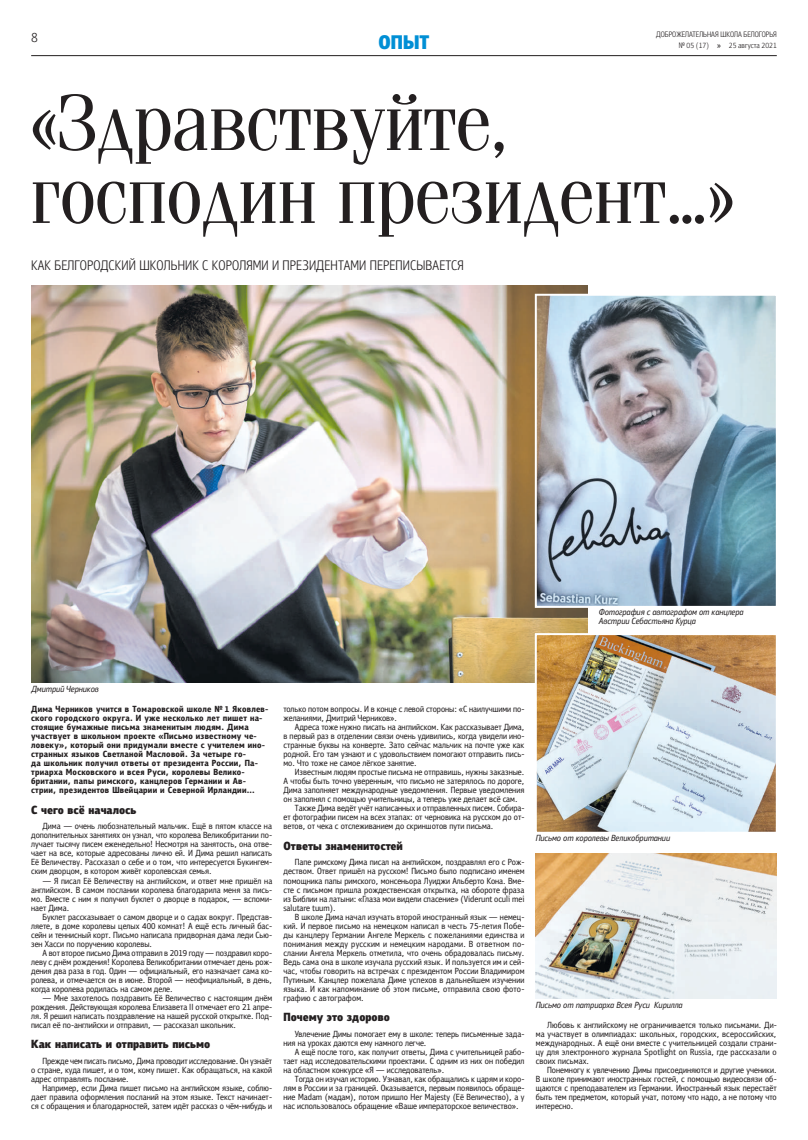
<style>
.page{position:relative;width:808px;height:1140px;background:#fff}
.page>*{position:absolute;margin:0;border:0;box-sizing:border-box;transform-origin:0 0}
.t1{font:81px/72.9px "Free Fountain";letter-spacing:.01em;color:#231f20}
.t2{font:900 20px "Free Korocha";color:#008fd5}
.t3{font:300 14px "Free Korocha";letter-spacing:.01em;color:#231f20}
.t4{font:900 12px "Free Korocha";color:#231f20}
.t5{font:9px/9px "Free Korocha";color:#231f20;text-align:justify}
.t6{font:700 9px/9px "Free Korocha";letter-spacing:.025em;color:#231f20}
.t7{font:italic 9px/9px "Free Korocha";letter-spacing:-.005em;color:#231f20}
.t8{font:300 8px "Free Korocha";color:#231f20}
.s1{font-weight:400}
</style>
<div class="page">
<hr style="left:31px;top:55px;width:746px;height:1px;background:#231f20">
<img style="left:31px;top:285px;width:556px;height:397px">
<img style="left:538px;top:636px;width:237px;height:194px">
<div style="left:535px;top:633px;width:243px;height:200px;border:2px solid #fff"></div>
<img style="left:535px;top:853px;width:242px;height:145px">
<img style="left:538px;top:297px;width:237px;height:308px">
<div style="left:535px;top:294px;width:243px;height:314px;border:2px solid #fff"></div>
<h3 class="t3" style="left:31px;top:29px;width:8px">8</h3>
<p class="t8" style="left:656px;top:30px;width:122px">ДОБРОЖЕЛАТЕЛЬНАЯ ШКОЛА БЕЛОГОРЬЯ</p>
<h2 class="t2" style="left:379px;top:30px;width:52px">ОПЫТ</h2>
<p class="t8" style="left:679px;top:40px;width:100px">№ 05 (17) <span class="s1">»</span> 25 августа 2021</p>
<h1 class="t1" style="left:31px;top:87px;width:704px">«Здравствуйте, господин президент…»</h1>
<h3 class="t3" style="left:31px;top:257px;width:434px">КАК БЕЛГОРОДСКИЙ ШКОЛЬНИК С КОРОЛЯМИ И ПРЕЗИДЕНТАМИ ПЕРЕПИСЫВАЕТСЯ</h3>
<p class="t7" style="left:599px;top:607px;width:146px">Фотография с автографом от канцлера<br>Австрии Себастьяна Курца</p>
<p class="t7" style="left:32px;top:684px;width:69px">Дмитрий Черников</p>
<p class="t6" style="left:31px;top:705px;width:239px">Дима Черников учится в Томаровской школе № 1 Яковлев&shy;ского городского округа. И уже несколько лет пишет на&shy;стоящие бумажные письма знаменитым людям. Дима участвует в школьном проекте «Письмо известному че&shy;ловеку», который они придумали вместе с учителем ино&shy;странных языков Светланой Масловой. За четыре го-<br>да школьник получил ответы от президента России, Па&shy;триарха Московского и всея Руси, королевы Велико&shy;британии, папы римского, канцлеров Германии и Ав&shy;стрии, президентов Швейцарии и Северной Ирландии…</p>
<h3 class="t4" style="left:31px;top:802px;width:107px">С чего всё началось</h3>
<p class="t5" style="left:31px;top:822px;width:242px;text-indent:11px">Дима — очень любознательный мальчик. Ещё в пятом классе на дополнительных занятиях он узнал, что королева Великобритании по&shy;лучает тысячу писем еженедельно! Несмотря на занятость, она отве&shy;чает на все, которые адресованы лично ей. И Дима решил написать Её Величеству. Рассказал о себе и о том, что интересуется Букингем&shy;ским дворцом, в котором живёт королевская семья.</p>
<p class="t5" style="left:31px;top:876px;width:243px;text-indent:11px">— Я писал Её Величеству на английском, и ответ мне пришёл на английском. В самом послании королева благодарила меня за пись&shy;мо. Вместе с ним я получил буклет о дворце в подарок, — вспоми&shy;нает Дима.</p>
<p class="t5" style="left:31px;top:912px;width:242px;text-indent:11px">Буклет рассказывает о самом дворце и о садах вокруг. Представ&shy;ляете, в доме королевы целых 400 комнат! А ещё есть личный бас&shy;сейн и теннисный корт. Письмо написала придворная дама леди Сью&shy;зен Хасси по поручению королевы.</p>
<p class="t5" style="left:31px;top:948px;width:242px;text-indent:11px">А вот второе письмо Дима отправил в 2019 году — поздравил коро&shy;леву с днём рождения! Королева Великобритании отмечает день рож&shy;дения два раза в год. Один — официальный, его назначает сама ко&shy;ролева, и отмечается он в июне. Второй — неофициальный, в день, когда королева родилась на самом деле.</p>
<p class="t5" style="left:31px;top:993px;width:243px;text-indent:11px">— Мне захотелось поздравить Её Величество с настоящим днём рождения. Действующая королева Елизавета II отмечает его 21 апре&shy;ля. Я решил написать поздравление на нашей русской открытке. Под&shy;писал её по-английски и отправил, — рассказал школьник.</p>
<h3 class="t4" style="left:31px;top:1036px;width:181px">Как написать и отправить письмо</h3>
<p class="t5" style="left:31px;top:1056px;width:243px;text-indent:11px">Прежде чем писать письмо, Дима проводит исследование. Он узнаёт о стране, куда пишет, и о том, кому пишет. Как обращаться, на какой адрес отправлять послание.</p>
<p class="t5" style="left:31px;top:1083px;width:242px;text-indent:11px">Например, если Дима пишет письмо на английском языке, соблю&shy;дает правила оформления посланий на этом языке. Текст начинает&shy;ся с обращения и благодарностей, затем идёт рассказ о чём-нибудь и</p>
<p class="t5" style="left:283px;top:705px;width:242px">только потом вопросы. И в конце с левой стороны: «С наилучшими по&shy;желаниями, Дмитрий Черников».</p>
<p class="t5" style="left:283px;top:723px;width:242px;text-indent:11px">Адреса тоже нужно писать на английском. Как рассказывает Дима, в первый раз в отделении связи очень удивились, когда увидели ино&shy;странные буквы на конверте. Зато сейчас мальчик на почте уже как родной. Его там узнают и с удовольствием помогают отправить пись&shy;мо. Что тоже не самое лёгкое занятие.</p>
<p class="t5" style="left:295px;top:768px;width:231px">Известным людям простые письма не отправишь, нужны заказные.</p>
<p class="t5" style="left:283px;top:777px;width:242px">А чтобы быть точно уверенным, что письмо не затерялось по дороге,</p>
<p class="t5" style="left:283px;top:786px;width:242px">Дима заполняет международные уведомления. Первые уведомления</p>
<p class="t5" style="left:283px;top:795px;width:236px">он заполнял с помощью учительницы, а теперь уже делает всё сам.</p>
<p class="t5" style="left:295px;top:804px;width:231px">Также Дима ведёт учёт написанных и отправленных писем. Собира-</p>
<p class="t5" style="left:283px;top:813px;width:242px">ет фотографии писем на всех этапах: от черновика на русском до от-</p>
<p class="t5" style="left:283px;top:822px;width:212px">ветов, от чека с отслеживанием до скриншотов пути письма.</p>
<h3 class="t4" style="left:283px;top:838px;width:121px">Ответы знаменитостей</h3>
<p class="t5" style="left:283px;top:858px;width:242px;text-indent:11px">Папе римскому Дима писал на английском, поздравлял его с Рож&shy;деством. Ответ пришёл на русском! Письмо было подписано именем помощника папы римского, монсеньора Луиджи Альберто Кона. Вме&shy;сте с письмом пришла рождественская открытка, на обороте фраза из Библии на латыни: «Глаза мои видели спасение» (Viderunt oculi mei salutare tuum).</p>
<p class="t5" style="left:283px;top:912px;width:243px;text-indent:11px">В школе Дима начал изучать второй иностранный язык — немец&shy;кий. И первое письмо на немецком написал в честь 75-летия Побе&shy;ды канцлеру Германии Ангеле Меркель с пожеланиями единства и понимания между русским и немецким народами. В ответном по&shy;слании Ангела Меркель отметила, что очень обрадовалась письму.<br>Ведь сама она в школе изучала русский язык. И пользуется им и сей&shy;час, чтобы говорить на встречах с президентом России Владимиром Путиным. Канцлер пожелала Диме успехов в дальнейшем изучении языка. И как напоминание об этом письме, отправила свою фото&shy;графию с автографом.</p>
<h3 class="t4" style="left:283px;top:1009px;width:108px">Почему это здорово</h3>
<p class="t5" style="left:283px;top:1029px;width:242px;text-indent:11px">Увлечение Димы помогает ему в школе: теперь письменные зада&shy;ния на уроках даются ему намного легче.</p>
<p class="t5" style="left:283px;top:1047px;width:242px;text-indent:11px">А ещё после того, как получит ответы, Дима с учительницей рабо&shy;тает над исследовательскими проектами. С одним из них он победил на областном конкурсе «Я — исследователь».</p>
<p class="t5" style="left:283px;top:1074px;width:243px;text-indent:11px">Тогда он изучал историю. Узнавал, как обращались к царям и коро&shy;лям в России и за границей. Оказывается, первым появилось обраще&shy;ние Madam (мадам), потом пришло Her Majesty (Её Величество), а у нас использовалось обращение «Ваше императорское величество».</p>
<p class="t7" style="left:536px;top:833px;width:136px">Письмо от королевы Великобритании</p>
<p class="t7" style="left:536px;top:1001px;width:148px">Письмо от патриарха Всея Руси Кирилла</p>
<p class="t5" style="left:536px;top:1020px;width:242px;text-indent:11px">Любовь к английскому не ограничивается только письмами. Ди&shy;ма участвует в олимпиадах: школьных, городских, всероссийских, международных. А ещё они вместе с учительницей создали страни&shy;цу для электронного журнала Spotlight on Russia, где рассказали о своих письмах.</p>
<p class="t5" style="left:536px;top:1065px;width:242px;text-indent:11px">Понемногу к увлечению Димы присоединяются и другие ученики.<br>В школе принимают иностранных гостей, с помощью видеосвязи об&shy;щаются с преподавателем из Германии. Иностранный язык перестаёт быть тем предметом, который учат, потому что надо, а не потому что интересно.</p>
</div>
